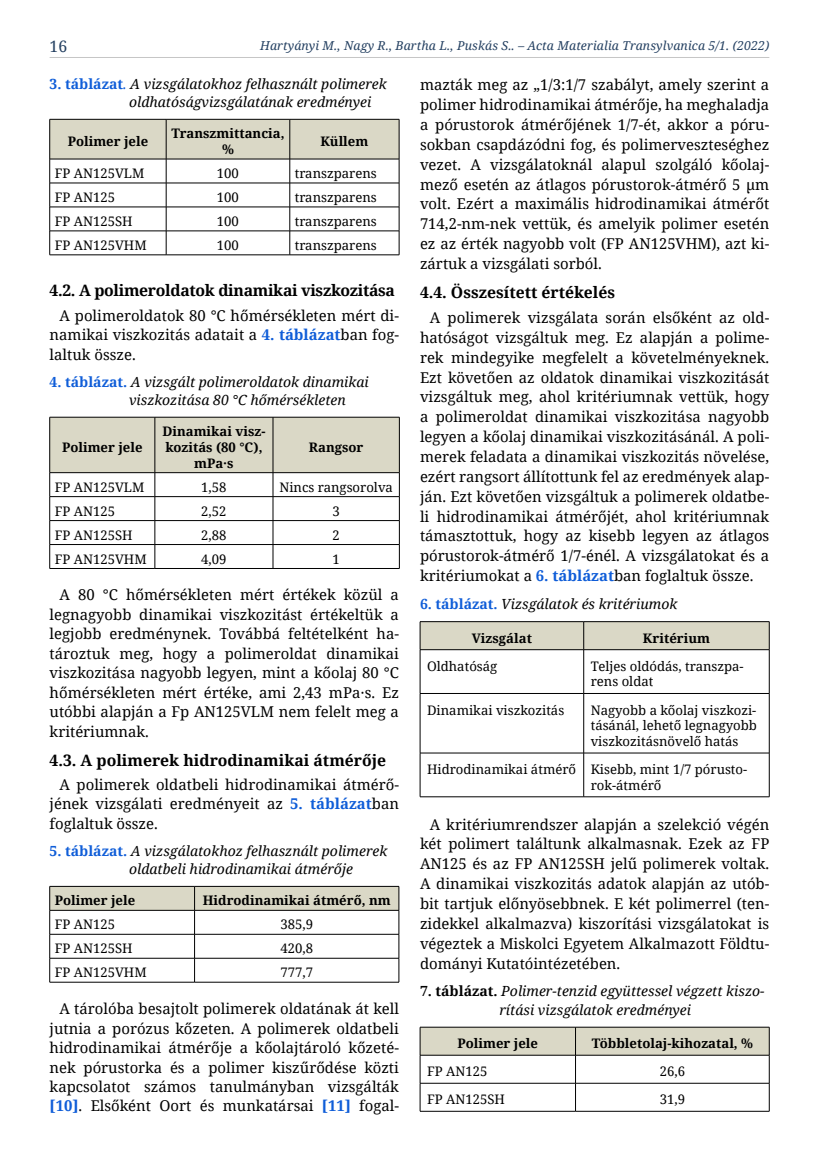
<style>
.page{position:relative;width:819px;height:1161px;background:#fff}
.page>*{position:absolute;margin:0;border:0;box-sizing:border-box;transform-origin:0 0}
.t1{font:700 15.75px "Noto Serif";color:#000}
.t2{font:700 15.75px "Noto Serif";letter-spacing:-.02em;color:#000}
.t3{font:15.75px "Noto Serif";color:#244061}
.t4{font:14.88px/19.8px "Noto Serif";color:#000;text-align:justify}
.t5{font:italic 14px/17.7px "Noto Serif";color:#000}
.t6{font:13.12px/15.8px "Noto Serif";color:#000}
.t7{font:700 13.12px/15.8px "Noto Serif";color:#000;text-align:center}
.t8{font:italic 12.25px "Noto Serif";letter-spacing:.01em;color:#244061}
.s1{font-weight:700;font-style:normal;color:#0f5dd8}
.s2{color:#0f5dd8}
.s3{font-weight:700;color:#0f5dd8}
.s4{font-weight:700;font-style:normal}
</style>
<div class="page">
<hr style="left:50px;top:57px;width:719px;height:1px;background:#c6c6c6">
<svg style="left:49px;top:119px;width:351px;height:136px"></svg>
<hr style="left:50px;top:254px;width:116px;height:1px;background:#000">
<hr style="left:166px;top:254px;width:124px;height:1px;background:#000">
<hr style="left:290px;top:254px;width:109px;height:1px;background:#000">
<svg style="left:49px;top:417px;width:351px;height:151px"></svg>
<hr style="left:50px;top:568px;width:105px;height:1px;background:#000">
<hr style="left:155px;top:568px;width:118px;height:1px;background:#000">
<hr style="left:273px;top:568px;width:126px;height:1px;background:#000">
<svg style="left:49px;top:886px;width:350px;height:96px"></svg>
<hr style="left:50px;top:982px;width:144px;height:1px;background:#000">
<hr style="left:194px;top:982px;width:205px;height:1px;background:#000">
<hr style="left:420px;top:621px;width:163px;height:1px;background:#000">
<hr style="left:583px;top:621px;width:186px;height:1px;background:#000">
<div style="left:420px;top:622px;width:350px;height:28px;background:#dad8c6"></div>
<hr style="left:420px;top:649px;width:163px;height:1px;background:#000">
<hr style="left:420px;top:650px;width:1px;height:43px;background:#000">
<hr style="left:583px;top:649px;width:186px;height:1px;background:#000">
<hr style="left:583px;top:650px;width:1px;height:43px;background:#000">
<hr style="left:769px;top:650px;width:1px;height:43px;background:#000">
<hr style="left:420px;top:693px;width:163px;height:1px;background:#000">
<hr style="left:420px;top:693px;width:1px;height:60px;background:#000">
<hr style="left:583px;top:693px;width:186px;height:1px;background:#000">
<hr style="left:583px;top:693px;width:1px;height:60px;background:#000">
<hr style="left:769px;top:693px;width:1px;height:60px;background:#000">
<hr style="left:420px;top:753px;width:163px;height:1px;background:#000">
<hr style="left:420px;top:753px;width:1px;height:44px;background:#000">
<hr style="left:583px;top:753px;width:186px;height:1px;background:#000">
<hr style="left:583px;top:753px;width:1px;height:44px;background:#000">
<hr style="left:769px;top:753px;width:1px;height:44px;background:#000">
<hr style="left:420px;top:796px;width:163px;height:1px;background:#000">
<hr style="left:583px;top:796px;width:186px;height:1px;background:#000">
<svg style="left:420px;top:1027px;width:350px;height:84px"></svg>
<hr style="left:420px;top:1111px;width:155px;height:1px;background:#000">
<hr style="left:575px;top:1111px;width:194px;height:1px;background:#000">
<p class="t3" style="left:50px;top:35px;width:19px">16</p>
<p class="t8" style="left:260px;top:37px;width:510px">Hartyányi M., Nagy R., Bartha L., Puskás S.. – Acta Materialia Transylvanica 5/1. (2022)</p>
<p class="t5" style="left:129px;top:75px;width:259px;text-indent:-79px"><span class="s1">3. táblázat</span><span class="s2">.</span> A vizsgálatokhoz felhasznált polimerek oldhatóságvizsgálatának eredményei</p>
<p class="t7" style="left:68px;top:133px;width:82px">Polimer jele</p>
<p class="t7" style="left:171px;top:125px;width:115px">Transzmittancia, %</p>
<p class="t7" style="left:320px;top:133px;width:49px">Küllem</p>
<p class="t6" style="left:55px;top:165px;width:91px">FP AN125VLM</p>
<p class="t6" style="left:217px;top:165px;width:24px">100</p>
<p class="t6" style="left:295px;top:165px;width:84px">transzparens</p>
<p class="t6" style="left:55px;top:189px;width:62px">FP AN125</p>
<p class="t6" style="left:217px;top:189px;width:24px">100</p>
<p class="t6" style="left:295px;top:189px;width:84px">transzparens</p>
<p class="t6" style="left:55px;top:213px;width:79px">FP AN125SH</p>
<p class="t6" style="left:217px;top:213px;width:24px">100</p>
<p class="t6" style="left:295px;top:213px;width:84px">transzparens</p>
<p class="t6" style="left:55px;top:237px;width:93px">FP AN125VHM</p>
<p class="t6" style="left:217px;top:237px;width:24px">100</p>
<p class="t6" style="left:295px;top:237px;width:84px">transzparens</p>
<p class="t2" style="left:50px;top:280px;width:347px">4.2. A polimeroldatok dinamikai viszkozitása</p>
<p class="t4" style="left:50px;top:305px;width:351px;text-indent:10px">A polimeroldatok 80 °C hőmérsékleten mért di&shy;namikai viszkozitás adatait a <span class="s3">4. táblázat</span>ban fog&shy;laltuk össze.</p>
<p class="t5" style="left:129px;top:373px;width:241px;text-indent:-79px"><span class="s1">4. táblázat.</span> A vizsgált polimeroldatok dinamikai viszkozitása 80 °C hőmérsékleten</p>
<p class="t7" style="left:62px;top:439px;width:82px">Polimer jele</p>
<p class="t4" style="left:420px;top:75px;width:351px">mazták meg az „1/3:1/7 szabályt, amely szerint a polimer hidrodinamikai átmérője, ha meghaladja a pórustorok átmérőjének 1/7-ét, akkor a póru&shy;sokban csapdázódni fog, és polimerveszteséghez vezet. A vizsgálatoknál alapul szolgáló kőolaj&shy;mező esetén az átlagos pórustorok-átmérő 5 μm volt. Ezért a maximális hidrodinamikai átmérőt 714,2-nm-nek vettük, és amelyik polimer esetén ez az érték nagyobb volt (FP AN125VHM), azt ki&shy;zártuk a vizsgálati sorból.</p>
<p class="t1" style="left:420px;top:281px;width:196px">4.4. Összesített értékelés</p>
<p class="t4" style="left:420px;top:307px;width:351px;text-indent:10px">A polimerek vizsgálata során elsőként az old&shy;hatóságot vizsgáltuk meg. Ez alapján a polime&shy;rek mindegyike megfelelt a követelményeknek.<br>Ezt követően az oldatok dinamikai viszkozitását vizsgáltuk meg, ahol kritériumnak vettük, hogy a polimeroldat dinamikai viszkozitása nagyobb legyen a kőolaj dinamikai viszkozitásánál. A poli&shy;merek feladata a dinamikai viszkozitás növelése, ezért rangsort állítottunk fel az eredmények alap&shy;ján. Ezt követően vizsgáltuk a polimerek oldatbe&shy;li hidrodinamikai átmérőjét, ahol kritériumnak támasztottuk, hogy az kisebb legyen az átlagos pórustorok-átmérő 1/7-énél. A vizsgálatokat és a kritériumokat a <span class="s3">6. táblázat</span>ban foglaltuk össze.</p>
<p class="t5" style="left:420px;top:595px;width:259px"><span class="s1">6. táblázat.</span> Vizsgálatok és kritériumok</p>
<p class="t7" style="left:472px;top:630px;width:62px">Vizsgálat</p>
<p class="t7" style="left:643px;top:630px;width:69px">Kritérium</p>
<p class="t6" style="left:427px;top:658px;width:72px">Oldhatóság</p>
<p class="t6" style="left:590px;top:658px;width:154px">Teljes oldódás, transzpa&shy;rens oldat</p>
<p class="t6" style="left:427px;top:701px;width:139px">Dinamikai viszkozitás</p>
<p class="t6" style="left:590px;top:701px;width:168px;text-align:justify">Nagyobb a kőolaj viszkozi&shy;tásánál, lehető legnagyobb viszkozitásnövelő hatás</p>
<p class="t6" style="left:590px;top:761px;width:158px;text-indent:-164px">Hidrodinamikai átmérő Kisebb, mint 1/7 pórusto&shy;rok-átmérő</p>
<p class="t4" style="left:420px;top:814px;width:351px;text-indent:10px">A kritériumrendszer alapján a szelekció végén két polimert találtunk alkalmasnak. Ezek az FP AN125 és az FP AN125SH jelű polimerek voltak.<br>A dinamikai viszkozitás adatok alapján az utób&shy;bit tartjuk előnyösebbnek. E két polimerrel (ten&shy;zidekkel alkalmazva) kiszorítási vizsgálatokat is végeztek a Miskolci Egyetem Alkalmazott Földtu&shy;dományi Kutatóintézetében.</p>
<p class="t5" style="left:420px;top:982px;width:346px;text-align:center"><span class="s4">7. táblázat.</span> Polimer-tenzid együttessel végzett kiszo&shy;rítási vizsgálatok eredményei</p>
<p class="t7" style="left:457px;top:1035px;width:82px">Polimer jele</p>
<p class="t7" style="left:591px;top:1035px;width:163px">Többletolaj-kihozatal, %</p>
<p class="t6" style="left:427px;top:1063px;width:62px">FP AN125</p>
<p class="t6" style="left:659px;top:1063px;width:27px">26,6</p>
<p class="t6" style="left:427px;top:1091px;width:79px">FP AN125SH</p>
<p class="t6" style="left:659px;top:1091px;width:27px">31,9</p>
<p class="t7" style="left:162px;top:423px;width:105px">Dinamikai visz&shy;kozitás (80 °C), mPa∙s</p>
<p class="t7" style="left:309px;top:439px;width:56px">Rangsor</p>
<p class="t6" style="left:55px;top:478px;width:91px">FP AN125VLM</p>
<p class="t6" style="left:201px;top:478px;width:27px">1,58</p>
<p class="t6" style="left:279px;top:478px;width:115px">Nincs rangsorolva</p>
<p class="t6" style="left:55px;top:502px;width:62px">FP AN125</p>
<p class="t6" style="left:201px;top:502px;width:27px">2,52</p>
<p class="t6" style="left:332px;top:502px;width:9px">3</p>
<p class="t6" style="left:55px;top:526px;width:79px">FP AN125SH</p>
<p class="t6" style="left:201px;top:526px;width:27px">2,88</p>
<p class="t6" style="left:332px;top:526px;width:9px">2</p>
<p class="t6" style="left:55px;top:550px;width:93px">FP AN125VHM</p>
<p class="t6" style="left:201px;top:550px;width:27px">4,09</p>
<p class="t6" style="left:332px;top:550px;width:9px">1</p>
<p class="t4" style="left:50px;top:585px;width:351px;text-indent:10px">A 80 °C hőmérsékleten mért értékek közül a legnagyobb dinamikai viszkozitást értékeltük a legjobb eredménynek. Továbbá feltételként ha&shy;tároztuk meg, hogy a polimeroldat dinamikai viszkozitása nagyobb legyen, mint a kőolaj 80 °C hőmérsékleten mért értéke, ami 2,43 mPa∙s. Ez utóbbi alapján a Fp AN125VLM nem felelt meg a kritériumnak.</p>
<p class="t1" style="left:50px;top:749px;width:338px">4.3. A polimerek hidrodinamikai átmérője</p>
<p class="t4" style="left:50px;top:774px;width:351px;text-indent:10px">A polimerek oldatbeli hidrodinamikai átmérő&shy;jének vizsgálati eredményeit az <span class="s3">5. táblázat</span>ban foglaltuk össze.</p>
<p class="t5" style="left:129px;top:842px;width:260px;text-indent:-79px"><span class="s1">5. táblázat.</span> A vizsgálatokhoz felhasznált polimerek oldatbeli hidrodinamikai átmérője</p>
<p class="t7" style="left:55px;top:892px;width:82px">Polimer jele</p>
<p class="t7" style="left:203px;top:892px;width:189px">Hidrodinamikai átmérő, nm</p>
<p class="t6" style="left:55px;top:916px;width:62px">FP AN125</p>
<p class="t6" style="left:280px;top:916px;width:34px">385,9</p>
<p class="t6" style="left:55px;top:940px;width:79px">FP AN125SH</p>
<p class="t6" style="left:280px;top:940px;width:34px">420,8</p>
<p class="t6" style="left:55px;top:964px;width:93px">FP AN125VHM</p>
<p class="t6" style="left:280px;top:964px;width:34px">777,7</p>
<p class="t4" style="left:50px;top:998px;width:351px;text-indent:10px">A tárolóba besajtolt polimerek oldatának át kell jutnia a porózus kőzeten. A polimerek oldatbeli hidrodinamikai átmérője a kőolajtároló kőzeté&shy;nek pórustorka és a polimer kiszűrődése közti kapcsolatot számos tanulmányban vizsgálták <span class="s3">[10]</span>. Elsőként Oort és munkatársai <span class="s3">[11]</span> fogal-</p>
</div>
